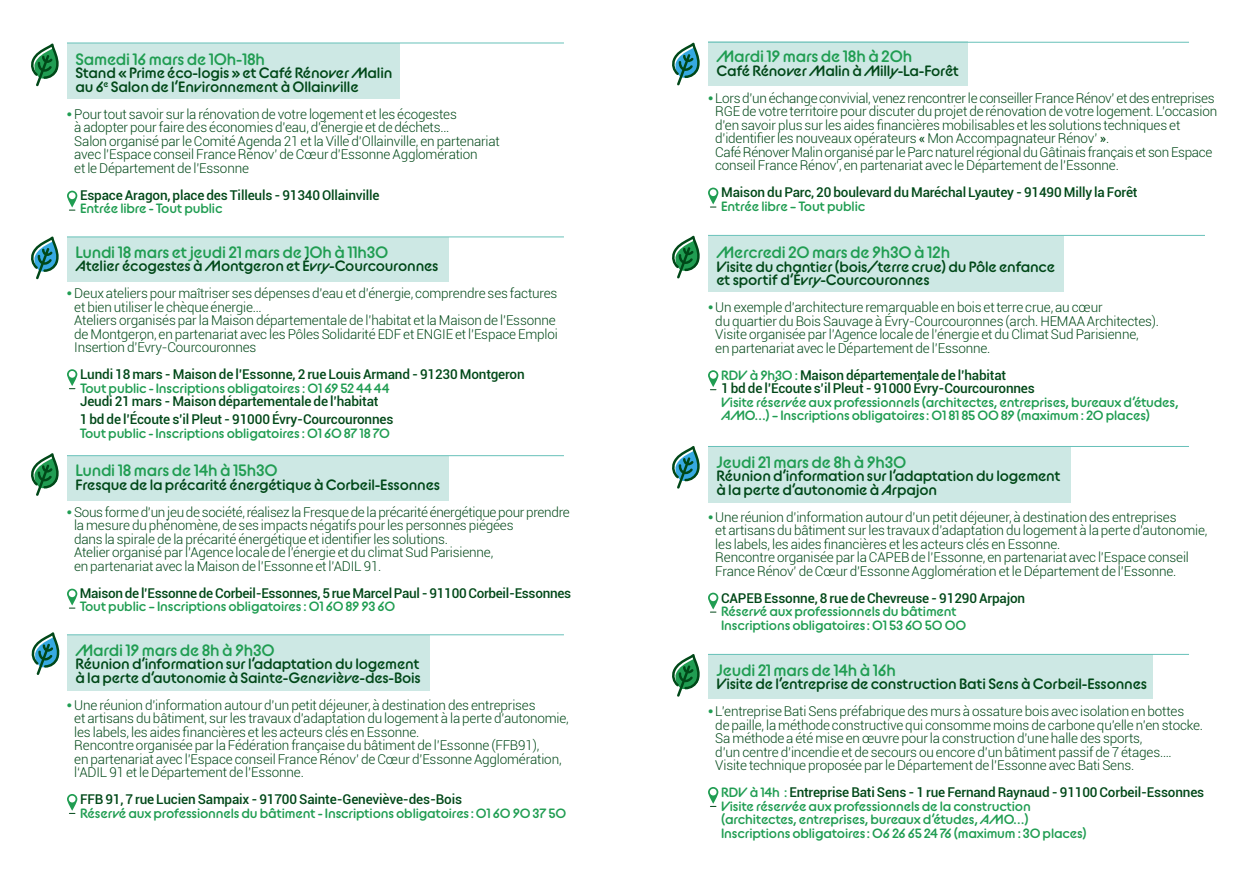
<style>
.page{position:relative;width:1259px;height:893px;background:#fff}
.page>*{position:absolute;margin:0;border:0;box-sizing:border-box;transform-origin:0 0}
.t1{font:700 16.5px "BC Alphapipe TSB";letter-spacing:-.015em;color:#209d52}
.t2{font:700 15px/13.5px "BC Alphapipe TSB";letter-spacing:-.01em;color:#004818}
.t3{font:300 13.5px/13.5px "Roboto";letter-spacing:-.01em;color:#004818}
.t4{font:700 13.5px/13.5px "BC Alphapipe TSB";letter-spacing:-.015em;color:#209d52}
.t5{font:500 13.5px/17.7px "Roboto";letter-spacing:-.01em;color:#004818}
.s1{font-family:"BC Alphapipe TSB";font-weight:700;color:#209d52}
.s2{font-weight:400}
</style>
<div class="page">
<div style="left:67px;top:635px;width:362px;height:56px;background:#cde8e4"></div>
<div style="left:67px;top:456px;width:381px;height:44px;background:#cde8e4"></div>
<div style="left:67px;top:43px;width:333px;height:56px;background:#cde8e4"></div>
<div style="left:67px;top:237px;width:381px;height:44px;background:#cde8e4"></div>
<svg style="left:31px;top:43px;width:28px;height:43px"></svg>
<svg style="left:31px;top:236px;width:28px;height:43px"></svg>
<svg style="left:67px;top:191px;width:10px;height:16px"></svg>
<div style="left:69px;top:192px;width:7px;height:7px;background:#fff;border-radius:50%"></div>
<svg style="left:67px;top:369px;width:10px;height:17px"></svg>
<div style="left:69px;top:371px;width:7px;height:7px;background:#fff;border-radius:50%"></div>
<svg style="left:31px;top:453px;width:28px;height:43px"></svg>
<svg style="left:67px;top:794px;width:10px;height:17px"></svg>
<div style="left:69px;top:796px;width:7px;height:6px;background:#fff;border-radius:50%"></div>
<svg style="left:67px;top:589px;width:10px;height:16px"></svg>
<div style="left:69px;top:590px;width:7px;height:7px;background:#fff;border-radius:50%"></div>
<svg style="left:31px;top:632px;width:29px;height:43px"></svg>
<hr style="left:67px;top:237px;width:497px;height:1px;background:#67c1b9">
<hr style="left:67px;top:634px;width:497px;height:1px;background:#67c1b9">
<hr style="left:67px;top:455px;width:497px;height:1px;background:#67c1b9">
<hr style="left:67px;top:43px;width:497px;height:1px;background:#67c1b9">
<div style="left:708px;top:447px;width:362px;height:56px;background:#cde8e4"></div>
<div style="left:708px;top:654px;width:444px;height:45px;background:#cde8e4"></div>
<div style="left:708px;top:42px;width:260px;height:44px;background:#cde8e4"></div>
<div style="left:708px;top:236px;width:355px;height:56px;background:#cde8e4"></div>
<svg style="left:672px;top:654px;width:28px;height:43px"></svg>
<svg style="left:672px;top:43px;width:28px;height:42px"></svg>
<svg style="left:708px;top:188px;width:10px;height:16px"></svg>
<div style="left:710px;top:189px;width:6px;height:7px;background:#fff;border-radius:50%"></div>
<svg style="left:672px;top:236px;width:28px;height:42px"></svg>
<svg style="left:708px;top:370px;width:10px;height:17px"></svg>
<div style="left:710px;top:372px;width:6px;height:7px;background:#fff;border-radius:50%"></div>
<svg style="left:672px;top:446px;width:28px;height:43px"></svg>
<svg style="left:708px;top:593px;width:10px;height:16px"></svg>
<div style="left:710px;top:594px;width:6px;height:7px;background:#fff;border-radius:50%"></div>
<svg style="left:708px;top:787px;width:10px;height:17px"></svg>
<svg style="left:710px;top:789px;width:6px;height:6px"></svg>
<hr style="left:708px;top:446px;width:481px;height:1px;background:#67c1b9">
<hr style="left:708px;top:42px;width:481px;height:1px;background:#67c1b9">
<hr style="left:708px;top:654px;width:481px;height:1px;background:#67c1b9">
<hr style="left:708px;top:235px;width:497px;height:1px;background:#67c1b9">
<p class="t1" style="left:75px;top:48px;width:191px">Samedi 16 mars de 10h-18h</p>
<p class="t2" style="left:75px;top:66px;width:318px">Stand « Prime éco-logis » et Café Rénover Malin au 6<sup>e</sup> Salon de l’Environnement à Ollainville</p>
<p class="t3" style="left:74px;top:107px;width:427px;text-indent:-7px"><span class="s1">•</span> Pour tout savoir sur la rénovation de votre logement et les écogestes<br>à adopter pour faire des économies d’eau, d’énergie et de déchets…<br>Salon organisé par le Comité Agenda 21 et la Ville d’Ollainville, en partenariat avec l’Espace conseil France Rénov’ de Cœur d’Essonne Agglomération<br>et le Département de l’Essonne</p>
<p class="t5" style="left:80px;top:186px;width:301px">Espace Aragon, place des Tilleuls - 91340 Ollainville</p>
<p class="t4" style="left:80px;top:201px;width:144px">Entrée libre - Tout public</p>
<p class="t1" style="left:75px;top:241px;width:314px">Lundi 18 mars et jeudi 21 mars de 10h à 11h30</p>
<p class="t2" style="left:75px;top:259px;width:364px">Atelier écogestes à Montgeron et Évry-Courcouronnes</p>
<p class="t3" style="left:74px;top:286px;width:485px;text-indent:-7px"><span class="s1">•</span> Deux ateliers pour maîtriser ses dépenses d’eau et d’énergie, comprendre ses factures et bien utiliser le chèque énergie…<br>Ateliers organisés par la Maison départementale de l’habitat et la Maison de l’Essonne de Montgeron, en partenariat avec les Pôles Solidarité EDF et ENGIE et l’Espace Emploi Insertion d’Évry-Courcouronnes</p>
<p class="t5" style="left:80px;top:365px;width:446px">Lundi 18 mars - Maison de l’Essonne, 2 rue Louis Armand - 91230 Montgeron</p>
<p class="t4" style="left:80px;top:381px;width:311px">Tout public - Inscriptions obligatoires : 01 69 52 44 44</p>
<p class="t5" style="left:80px;top:392px;width:315px">Jeudi 21 mars - Maison départementale de l’habitat<br>1 bd de l’Écoute s’il Pleut - 91000 Évry-Courcouronnes</p>
<p class="t4" style="left:80px;top:426px;width:312px">Tout public - Inscriptions obligatoires : 01 60 87 18 70</p>
<p class="t1" style="left:75px;top:460px;width:204px">Lundi 18 mars de 14h à 15h30</p>
<p class="t2" style="left:75px;top:477px;width:366px">Fresque de la précarité énergétique à Corbeil-Essonnes</p>
<p class="t3" style="left:74px;top:505px;width:497px;text-indent:-7px"><span class="s1">•</span> Sous forme d’un jeu de société, réalisez la Fresque de la précarité énergétique pour prendre la mesure du phénomène, de ses impacts négatifs pour les personnes piégées<br>dans la spirale de la précarité énergétique et identifier les solutions.<br>Atelier organisé par l’Agence locale de l’énergie et du climat Sud Parisienne,<br>en partenariat avec la Maison de l’Essonne et l’ADIL 91.</p>
<p class="t5" style="left:80px;top:584px;width:493px">Maison de l’Essonne de Corbeil-Essonnes, 5 rue Marcel Paul - 91100 Corbeil-Essonnes</p>
<p class="t4" style="left:80px;top:600px;width:317px">Tout public – Inscriptions obligatoires : 01 60 89 93 60</p>
<p class="t1" style="left:75px;top:639px;width:201px">Mardi 19 mars de 8h à 9h30</p>
<p class="t2" style="left:75px;top:657px;width:347px">Réunion d’information sur l’adaptation du logement à la perte d’autonomie à Sainte-Geneviève-des-Bois</p>
<p class="t3" style="left:74px;top:698px;width:496px;text-indent:-7px"><span class="s1">•</span> Une réunion d’information autour d’un petit déjeuner, à destination des entreprises<br>et artisans du bâtiment, sur les travaux d’adaptation du logement à la perte d’autonomie, les labels, les aides financières et les acteurs clés en Essonne.<br>Rencontre organisée par la Fédération française du bâtiment de l’Essonne (FFB91),<br>en partenariat avec l’Espace conseil France Rénov’ de Cœur d’Essonne Agglomération, l‘ADIL 91 et le Département de l’Essonne.</p>
<p class="t5" style="left:80px;top:790px;width:383px">FFB 91, 7 rue Lucien Sampaix - 91700 Sainte-Geneviève-des-Bois</p>
<p class="t4" style="left:80px;top:806px;width:488px">Réservé aux professionnels du bâtiment - Inscriptions obligatoires: 01 60 90 37 50</p>
<p class="t1" style="left:716px;top:46px;width:197px">Mardi 19 mars de 18h à 20h</p>
<p class="t2" style="left:716px;top:63px;width:244px">Café Rénover Malin à Milly-La-Forêt</p>
<p class="t3" style="left:715px;top:91px;width:504px;text-indent:-7px"><span class="s1">•</span> Lors d’un échange convivial, venez rencontrer le conseiller France Rénov’ et des entreprises RGE de votre territoire pour discuter du projet de rénovation de votre logement. L’occasion d’en savoir plus sur les aides financières mobilisables et les solutions techniques et d’identifier les nouveaux opérateurs <span class="s2">«</span> Mon Accompagnateur Rénov’ <span class="s2">»</span>.<br>Café Rénover Malin organisé par le Parc naturel régional du Gâtinais français et son Espace conseil France Rénov’, en partenariat avec le Département de l’Essonne.</p>
<p class="t5" style="left:721px;top:183px;width:418px">Maison du Parc, 20 boulevard du Maréchal Lyautey - 91490 Milly la Forêt</p>
<p class="t4" style="left:721px;top:199px;width:146px">Entrée libre – Tout public</p>
<p class="t1" style="left:716px;top:242px;width:235px">Mercredi 20 mars de 9h30 à 12h</p>
<p class="t2" style="left:716px;top:260px;width:340px">Visite du chantier (bois/terre crue) du Pôle enfance et sportif d’Évry-Courcouronnes</p>
<p class="t3" style="left:715px;top:300px;width:445px;text-indent:-7px"><span class="s1">•</span> Un exemple d’architecture remarquable en bois et terre crue, au cœur<br>du quartier du Bois Sauvage à Évry-Courcouronnes (arch. HEMAA Architectes).<br>Visite organisée par l’Agence locale de l’énergie et du Climat Sud Parisienne,<br>en partenariat avec le Département de l’Essonne.</p>
<p class="t5" style="left:721px;top:368px;width:315px;line-height:13.5px"><span class="s1">RDV à 9h30 :</span> Maison départementale de l’habitat<br>1 bd de l’Écoute s’il Pleut - 91000 Évry-Courcouronnes</p>
<p class="t4" style="left:721px;top:395px;width:459px">Visite réservée aux professionnels (architectes, entreprises, bureaux d’études,<br>AMO…) – Inscriptions obligatoires: 01 81 85 00 89 (maximum : 20 places)</p>
<p class="t1" style="left:716px;top:451px;width:191px">Jeudi 21 mars de 8h à 9h30</p>
<p class="t2" style="left:716px;top:469px;width:345px">Réunion d’information sur l’adaptation du logement à la perte d’autonomie à Arpajon</p>
<p class="t3" style="left:715px;top:510px;width:493px;text-indent:-7px"><span class="s1">•</span> Une réunion d’information autour d’un petit déjeuner, à destination des entreprises<br>et artisans du bâtiment sur les travaux d’adaptation du logement à la perte d’autonomie, les labels, les aides financières et les acteurs clés en Essonne.<br>Rencontre organisée par la CAPEB de l’Essonne, en partenariat avec l’Espace conseil France Rénov’ de Cœur d’Essonne Agglomération et le Département de l’Essonne.</p>
<p class="t5" style="left:721px;top:588px;width:305px">CAPEB Essonne, 8 rue de Chevreuse - 91290 Arpajon</p>
<p class="t4" style="left:721px;top:604px;width:247px">Réservé aux professionnels du bâtiment<br>Inscriptions obligatoires: 01 53 60 50 00</p>
<p class="t1" style="left:716px;top:659px;width:181px">Jeudi 21 mars de 14h à 16h</p>
<p class="t2" style="left:716px;top:677px;width:432px">Visite de l’entreprise de construction Bati Sens à Corbeil-Essonnes</p>
<p class="t3" style="left:715px;top:704px;width:489px;text-indent:-7px"><span class="s1">•</span> L’entreprise Bati Sens préfabrique des murs à ossature bois avec isolation en bottes<br>de paille, la méthode constructive qui consomme moins de carbone qu’elle n’en stocke.<br>Sa méthode a été mise en œuvre pour la construction d’une halle des sports,<br>d’un centre d’incendie et de secours ou encore d’un bâtiment passif de 7 étages….<br>Visite technique proposée par le Département de l’Essonne avec Bati Sens.</p>
<p class="t5" style="left:721px;top:783px;width:485px"><span class="s1">RDV à 14h :</span> Entreprise Bati Sens - 1 rue Fernand Raynaud - 91100 Corbeil-Essonnes</p>
<p class="t4" style="left:721px;top:799px;width:367px">Visite réservée aux professionnels de la construction (architectes, entreprises, bureaux d’études, AMO…)<br>Inscriptions obligatoires: 06 26 65 24 76 (maximum : 30 places)</p>
</div>
